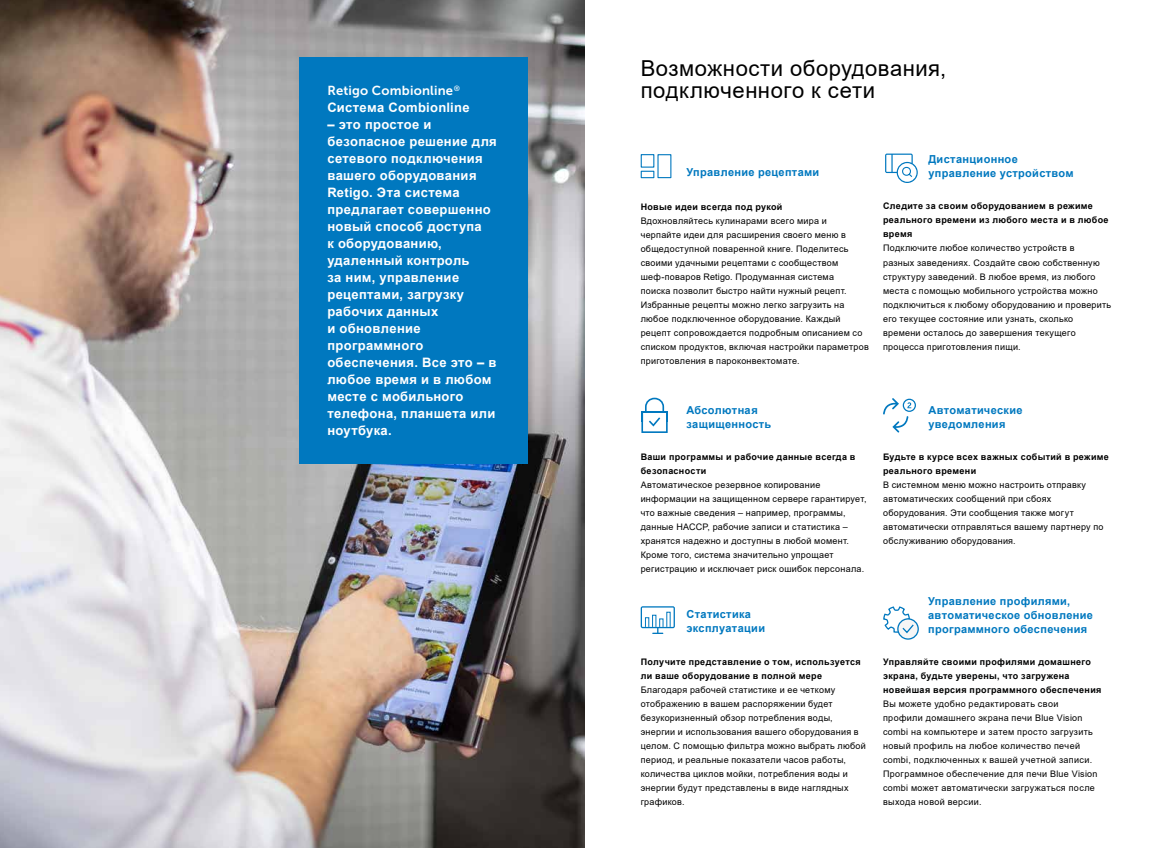
<style>
.page{position:relative;width:1168px;height:848px;background:#fff}
.page>*{position:absolute;margin:0;border:0;box-sizing:border-box;transform-origin:0 0}
.t1{font:22px/22px "Arial";letter-spacing:.025em;color:#000}
.t2{font:700 13px/17px "Arial";letter-spacing:.025em;color:#fff}
.t3{font:13px "Museo Sans 700";letter-spacing:.015em;color:#fff}
.t4{font:700 11px/14px "Arial";letter-spacing:.03em;color:#0078bf}
.t5{font:9px/14px "Arial";letter-spacing:.03em;color:#000}
.t6{font:700 9px/14px "Arial";letter-spacing:.035em;color:#000}
.t7{font:700 9px/14px "Arial";letter-spacing:.035em;color:#010202}
</style>
<div class="page">
<img style="left:0;top:0;width:584px;height:848px">
<div style="left:299px;top:57px;width:228px;height:406px;background:#0078bf"></div>
<svg style="left:641px;top:398px;width:27px;height:35px"></svg>
<div style="left:903px;top:398px;width:13px;height:14px;border:1px solid #0078bf;border-radius:50%"></div>
<svg style="left:883px;top:398px;width:28px;height:34px"></svg>
<svg style="left:641px;top:606px;width:34px;height:28px"></svg>
<div style="left:641px;top:154px;width:13px;height:14px;border:1px solid #0078bf"></div>
<div style="left:641px;top:171px;width:13px;height:7px;border:1px solid #0078bf"></div>
<div style="left:657px;top:154px;width:14px;height:24px;border:1px solid #0078bf"></div>
<svg style="left:885px;top:153px;width:33px;height:30px"></svg>
<svg style="left:898px;top:619px;width:20px;height:20px"></svg>
<div style="left:897px;top:618px;width:22px;height:21px;border:1px solid #0078bf;border-radius:50%"></div>
<svg style="left:883px;top:606px;width:32px;height:28px"></svg>
<h2 class="t3" style="left:327px;top:83px;width:134px">Retigo Combionline <sup>®</sup></h2>
<h2 class="t2" style="left:327px;top:99px;width:144px">Система Combionline</h2>
<p class="t2" style="left:327px;top:116px;width:171px">– это простое и безопасное решение для сетевого подключения вашего оборудования<br>Retigo. Эта система предлагает совершенно новый способ доступа<br>к оборудованию, удаленный контроль<br>за ним, управление рецептами, загрузку рабочих данных<br>и обновление программного обеспечения. Все это – в любое время и в любом месте с мобильного телефона, планшета или ноутбука.</p>
<h1 class="t1" style="left:641px;top:57px;width:307px">Возможности оборудования, подключенного к сети</h1>
<p class="t4" style="left:686px;top:166px;width:134px">Управление рецептами</p>
<p class="t6" style="left:641px;top:199px;width:143px">Новые идеи всегда под рукой</p>
<p class="t5" style="left:641px;top:213px;width:230px">Вдохновляйтесь кулинарами всего мира и черпайте идеи для расширения своего меню в общедоступной поваренной книге. Поделитесь своими удачными рецептами с сообществом шеф-поваров Retigo. Продуманная система<br>поиска позволит быстро найти нужный рецепт.<br>Избранные рецепты можно легко загрузить на любое подключенное оборудование. Каждый рецепт сопровождается подробным описанием со списком продуктов, включая настройки параметров приготовления в пароконвектомате.</p>
<p class="t4" style="left:928px;top:152px;width:147px">Дистанционное управление устройством</p>
<p class="t6" style="left:883px;top:199px;width:227px">Следите за своим оборудованием в режиме реального времени из любого места и в любое время</p>
<p class="t5" style="left:883px;top:241px;width:230px">Подключите любое количество устройств в<br>разных заведениях. Создайте свою собственную структуру заведений. В любое время, из любого места с помощью мобильного устройства можно подключиться к любому оборудованию и проверить его текущее состояние или узнать, сколько времени осталось до завершения текущего процесса приготовления пищи.</p>
<p class="t4" style="left:686px;top:403px;width:86px">Абсолютная защищенность</p>
<p class="t4" style="left:928px;top:403px;width:96px">Автоматические уведомления</p>
<p class="t6" style="left:641px;top:450px;width:216px">Ваши программы и рабочие данные всегда в безопасности</p>
<p class="t5" style="left:641px;top:478px;width:227px">Автоматическое резервное копирование информации на защищенном сервере гарантирует, что важные сведения – например, программы, данные HACCP, рабочие записи и статистика – хранятся надежно и доступны в любой момент.<br>Кроме того, система значительно упрощает регистрацию и исключает риск ошибок персонала.</p>
<p class="t4" style="left:686px;top:607px;width:80px">Статистика эксплуатации</p>
<p class="t6" style="left:641px;top:654px;width:222px">Получите представление о том, используется ли ваше оборудование в полной мере</p>
<p class="t5" style="left:641px;top:682px;width:227px">Благодаря рабочей статистике и ее четкому отображению в вашем распоряжении будет безукоризненный обзор потребления воды, энергии и использования вашего оборудования в целом. С помощью фильтра можно выбрать любой период, и реальные показатели часов работы, количества циклов мойки, потребления воды и энергии будут представлены в виде наглядных графиков.</p>
<p class="t6" style="left:883px;top:450px;width:227px">Будьте в курсе всех важных событий в режиме реального времени</p>
<p class="t5" style="left:883px;top:478px;width:222px">В системном меню можно настроить отправку автоматических сообщений при сбоях оборудования. Эти сообщения также могут автоматически отправляться вашему партнеру по обслуживанию оборудования.</p>
<p class="t4" style="left:928px;top:594px;width:166px">Управление профилями, автоматическое обновление программного обеспечения</p>
<p class="t7" style="left:883px;top:654px;width:220px">Управляйте своими профилями домашнего экрана, будьте уверены, что загружена новейшая версия программного обеспечения</p>
<p class="t5" style="left:883px;top:696px;width:216px">Вы можете удобно редактировать свои профили домашнего экрана печи Blue Vision combi на компьютере и затем просто загрузить новый профиль на любое количество печей combi, подключенных к вашей учетной записи.<br>Программное обеспечение для печи Blue Vision combi может автоматически загружаться после выхода новой версии.</p>
</div>
